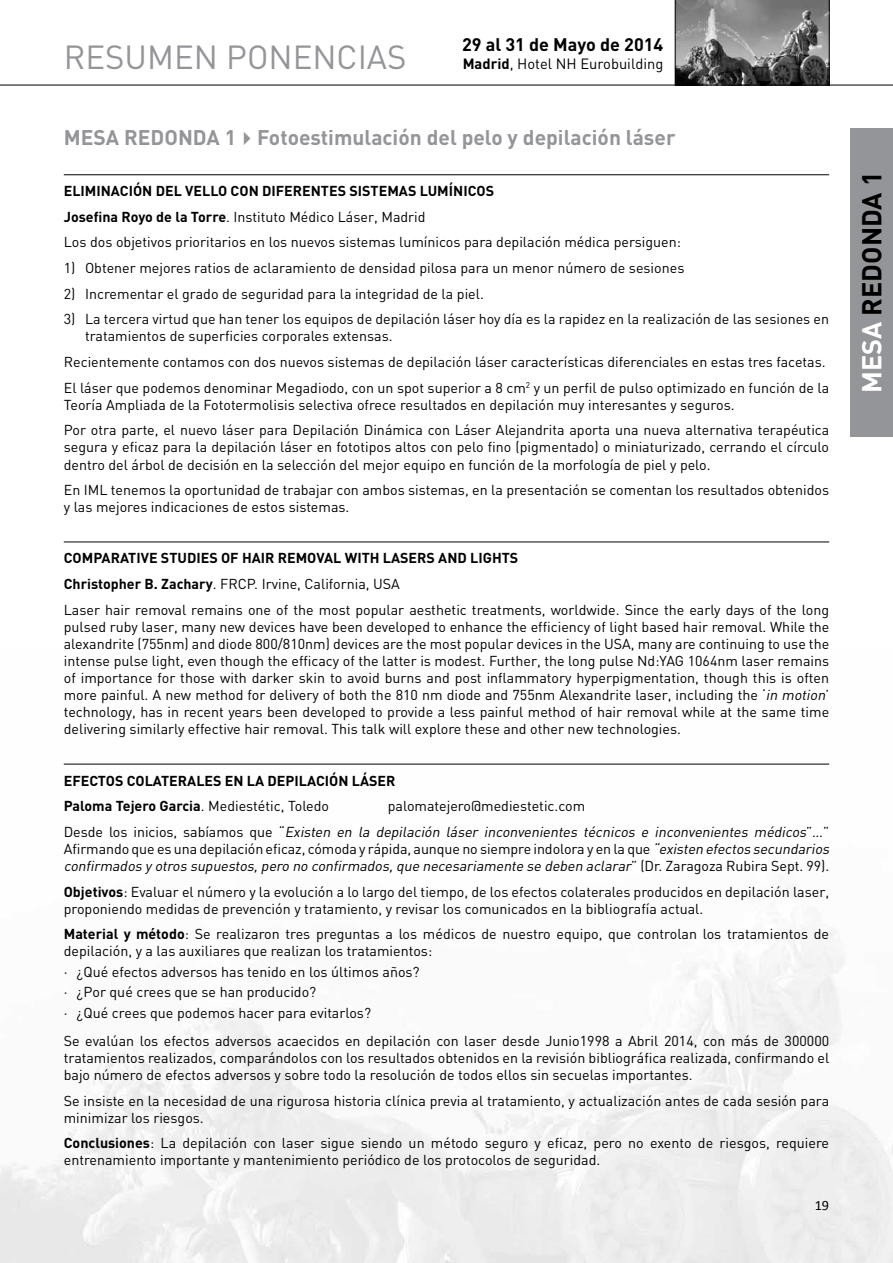
<style>
.page{position:relative;width:893px;height:1263px;background:#fff}
.page>*{position:absolute;margin:0;border:0;box-sizing:border-box;transform-origin:0 0}
.t1{font:33px "DIN";color:#939598}
.t2{font:700 27px "DIN";color:#000}
.t3{font:700 21px "DIN";color:#939598}
.t4{font:700 18px "DIN";color:#000}
.t5{font:14.7px "DIN";color:#000}
.t6{font:14.25px/17.1px "DIN";color:#000}
.t7{font:italic 14.25px/25.7px "DIN";color:#000}
.t8{font:700 14.25px/25.7px "DIN";color:#000}
.t9{font:14.25px "Calibri";color:#000}
.s1{font-weight:700}
.s2{font-style:italic}
.s3{font-weight:400}
.s4{font-style:normal}
.s5{color:#fff}
</style>
<div class="page">
<hr style="left:0;top:85px;width:893px;height:1px;background:#000">
<svg style="left:675px;top:0;width:155px;height:85px;background:#747474"></svg>
<div style="left:850px;top:128px;width:43px;height:308px;background:#939598"></div>
<hr style="left:64px;top:174px;width:765px;height:1px;background:#000">
<hr style="left:64px;top:542px;width:765px;height:1px;background:#000">
<hr style="left:64px;top:764px;width:765px;height:1px;background:#000">
<h1 class="t1" style="left:64px;top:37px;width:344px">RESUMEN PONENCIAS</h1>
<p class="t4" style="left:462px;top:33px;width:203px">29 al 31 de Mayo de 2014</p>
<p class="t5" style="left:463px;top:54px;width:202px"><span class="s1">Madrid</span>, Hotel NH Eurobuilding</p>
<h3 class="t3" style="left:64px;top:124px;width:613px">Mesa Redonda 1✔Fotoestimulación del pelo y depilación láser</h3>
<p class="t6" style="left:64px;top:178px;width:619px;line-height:25.7px"><span class="s1">ELIMINACIÓN DEL VELLO CON DIFERENTES SISTEMAS LUMÍN ICOS<br>Josefina Royo de la Torre</span>. Instituto Médico Láser, Madrid<br>Los dos objetivos prioritarios en los nuevos sistemas lumínicos para depilación médica persiguen:</p>
<p class="t6" style="left:64px;top:259px;width:622px">1) Obtener mejores ratios de aclaramiento de densidad pilosa para un menor número de sesiones</p>
<p class="t6" style="left:64px;top:285px;width:422px">2) Incrementar el grado de seguridad para la integridad de la piel.</p>
<p class="t6" style="left:85px;top:310px;width:745px;text-indent:-21px">3) La tercera virtud que han tener los equipos de depilación láser hoy día es la rapidez en la realización de las sesiones en tratamientos de superficies corporales extensas.</p>
<p class="t6" style="left:64px;top:349px;width:767px;line-height:25.7px">Recientemente contamos con dos nuevos sistemas de depilación láser características diferenciales en estas tres facetas.<br>El láser que podemos denominar Megadiodo, con un spot superior a 8 cm<sup>2</sup> y un perfil de pulso optimizado en función de la</p>
<p class="t6" style="left:64px;top:391px;width:767px;line-height:25.7px">Teoría Ampliada de la Fototermolisis selectiva ofrece resultados en depilación muy interesantes y seguros.<br>Por otra parte, el nuevo láser para Depilación Dinámica con Láser Alejandrita aporta una nueva alternativa terapéutica</p>
<p class="t6" style="left:64px;top:438px;width:767px">segura y eficaz para la depilación láser en fototipos altos con pelo fino (pigmentado) o miniaturizado, cerrando el círculo dentro del árbol de decisión en la selección del mejor equipo en función de la morfología de piel y pelo.</p>
<p class="t6" style="left:64px;top:481px;width:767px">En IML tenemos la oportunidad de trabajar con ambos sistemas, en la presentación se comentan los resultados obtenidos y las mejores indicaciones de estos sistemas.</p>
<p class="t8" style="left:64px;top:545px;width:116px">COMPARATIVE STUD</p>
<p class="t8" style="left:196px;top:545px;width:253px">IES OF HAIR REMOVAL WITH LASERS AND</p>
<p class="t8" style="left:470px;top:545px;width:50px">LIGHTS</p>
<p class="t6" style="left:64px;top:571px;width:767px;line-height:25.7px"><span class="s1">Christopher B. Zachary</span>. FRCP. Irvine, California, USA<br>Laser hair removal remains one of the most popular aesthetic treatments, worldwide. Since the early days of the long</p>
<p class="t6" style="left:64px;top:618px;width:767px;text-align:justify">pulsed ruby laser, many new devices have been developed to enhance the efficiency of light based hair removal. While the alexandrite (755nm) and diode 800/810nm) devices are the most popular devices in the USA, many are continuing to use the intense pulse light, even though the efficacy of the latter is modest. Further, the long pulse Nd:YAG 1064nm laser remains of importance for those with darker skin to avoid burns and post inflammatory hyperpigmentation, though this is often more painful. A new method for delivery of both the 810 nm diode and 755nm Alexandrite laser, including the ‘<span class="s2">in motion</span>’ technology, has in recent years been developed to provide a less painful method of hair removal while at the same time delivering similarly effective hair removal. This talk will explore these and other new technologies.</p>
<p class="t8" style="left:64px;top:767px;width:333px">EFECTOS COLATERALES EN LA DEPILACIÓN LÁSER<br>Paloma Tejero Garcia<span class="s3">. Mediestétic, Toledo</span></p>
<p class="t7" style="left:64px;top:793px;width:767px;text-indent:324px"><span class="s4">palomatejero@mediestetic.com<br>D e s d e lo s i n i c i o s , s a b ía m o s q u e “</span> Existen en la depilación láser inconvenientes técnicos e inconvenientes médicos<span class="s4">” … ”</span></p>
<p class="t6" style="left:64px;top:840px;width:770px">Afirmando que es una depilación eficaz, cómoda y rápida, aunque no siempre indolora y en la que <span class="s2">“existen efectos secundarios confirmados y otros supuestos,pero no confirmados,que necesariamente se deben aclarar</span>” ( D r. Z a ra g o z a R u b i ra S e p t . 9 9 ) .</p>
<p class="t6" style="left:64px;top:883px;width:767px"><span class="s1">Objetivos</span>: Evaluar el número y la evolución a lo largo del tiempo, de los efectos colaterales producidos en depilación laser, proponiendo medidas de prevención y tratamiento, y revisar los comunicados en la bibliografía actual.</p>
<p class="t6" style="left:64px;top:925px;width:767px"><span class="s1">Material y método</span>: Se realizaron tres preguntas a los médicos de nuestro equipo, que controlan los tratamientos de depilación, y a las auxiliares que realizan los tratamientos:</p>
<p class="t6" style="left:64px;top:961px;width:357px;line-height:20.5px">· ¿Qué efectos adversos has tenido en los últimos años? · ¿Por qué crees que se han producido?<br>· ¿Qué crees que podemos hacer para evitarlos?</p>
<p class="t6" style="left:64px;top:1032px;width:767px;text-align:justify">Se evalúan los efectos adversos acaecidos en depilación con laser desde Junio1998 a Abril 2014, con más de 300000 tratamientos realizados, comparándolos con los resultados obtenidos en la revisión bibliográfica realizada, confirmando el bajo número de efectos adversos y sobre todo la resolución de todos ellos sin secuelas importantes.</p>
<p class="t6" style="left:64px;top:1091px;width:767px">Se insiste en la necesidad de una rigurosa historia clínica previa al tratamiento, y actualización antes de cada sesión para minimizar los riesgos.</p>
<p class="t6" style="left:64px;top:1134px;width:767px"><span class="s1">Conclusiones</span>: La depilación con laser sigue siendo un método seguro y eficaz, pero no exento de riesgos, requiere entrenamiento importante y mantenimiento periódico de los protocolos de seguridad.</p>
<p class="t9" style="left:815px;top:1196px;width:16px">19</p>
<h2 class="t2" style="left:854px;top:393px;width:223px;rotate:-90deg"><span class="s5">MESA</span> REDONDA 1</h2>
</div>
